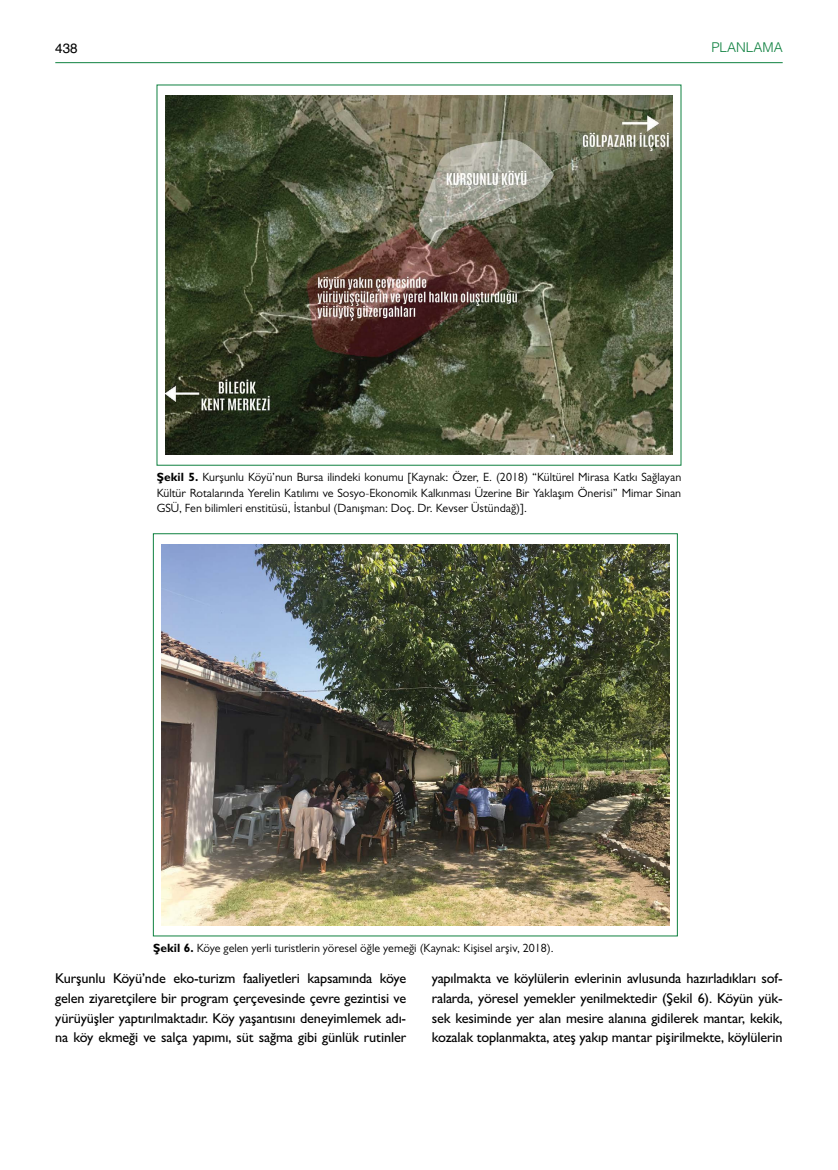
<style>
.page{position:relative;width:838px;height:1170px;background:#fff}
.page>*{position:absolute;margin:0;border:0;box-sizing:border-box;transform-origin:0 0}
.t1{font:500 14.25px/19.8px "Gill Sans MT Pro";letter-spacing:-.01em;color:#000;text-align:justify}
.t2{font:300 13.5px "Helvetica";color:#0f8140}
.t3{font:13.5px "Helvetica";color:#000}
.t4{font:12px/15.3px "Gill Sans MT Pro";color:#000;text-align:justify}
.s1{font-weight:700}
</style>
<div class="page">
<hr style="left:55px;top:62px;width:727px;height:1px;background:#0f8140">
<img style="left:165px;top:96px;width:508px;height:358px">
<img style="left:161px;top:544px;width:508px;height:381px">
<p class="t3" style="left:55px;top:37px;width:24px">438</p>
<p class="t2" style="left:711px;top:36px;width:73px">PLANLAMA</p>
<p class="t4" style="left:157px;top:469px;width:526px"><span class="s1">Şekil 5.</span> Kurşunlu Köyü’nun Bursa ilindeki konumu [Kaynak: Özer, E. (2018) “Kültürel Mirasa Katkı Sağlayan Kültür Rotalarında Yerelin Katılımı ve Sosyo-Ekonomik Kalkınması Üzerine Bir Yaklaşım Önerisi” Mimar Sinan GSÜ, Fen bilimleri enstitüsü, İstanbul (Danışman: Doç. Dr. Kevser Üstündağ)].</p>
<p class="t4" style="left:153px;top:940px;width:402px"><span class="s1">Şekil 6.</span> Köye gelen yerli turistlerin yöresel öğle yemeği (Kaynak: Kişisel arşiv, 2018).</p>
<p class="t1" style="left:55px;top:968px;width:352px">Kurşunlu Köyü’nde eko-turizm faaliyetleri kapsamında köye gelen ziyaretçilere bir program çerçevesinde çevre gezintisi ve yürüyüşler yaptırılmaktadır. Köy yaşantısını deneyimlemek adı&shy;na köy ekmeği ve salça yapımı, süt sağma gibi günlük rutinler</p>
<p class="t1" style="left:432px;top:968px;width:352px">yapılmakta ve köylülerin evlerinin avlusunda hazırladıkları sof&shy;ralarda, yöresel yemekler yenilmektedir (Şekil 6). Köyün yük&shy;sek kesiminde yer alan mesire alanına gidilerek mantar, kekik, kozalak toplanmakta, ateş yakıp mantar pişirilmekte, köylülerin</p>
</div>
